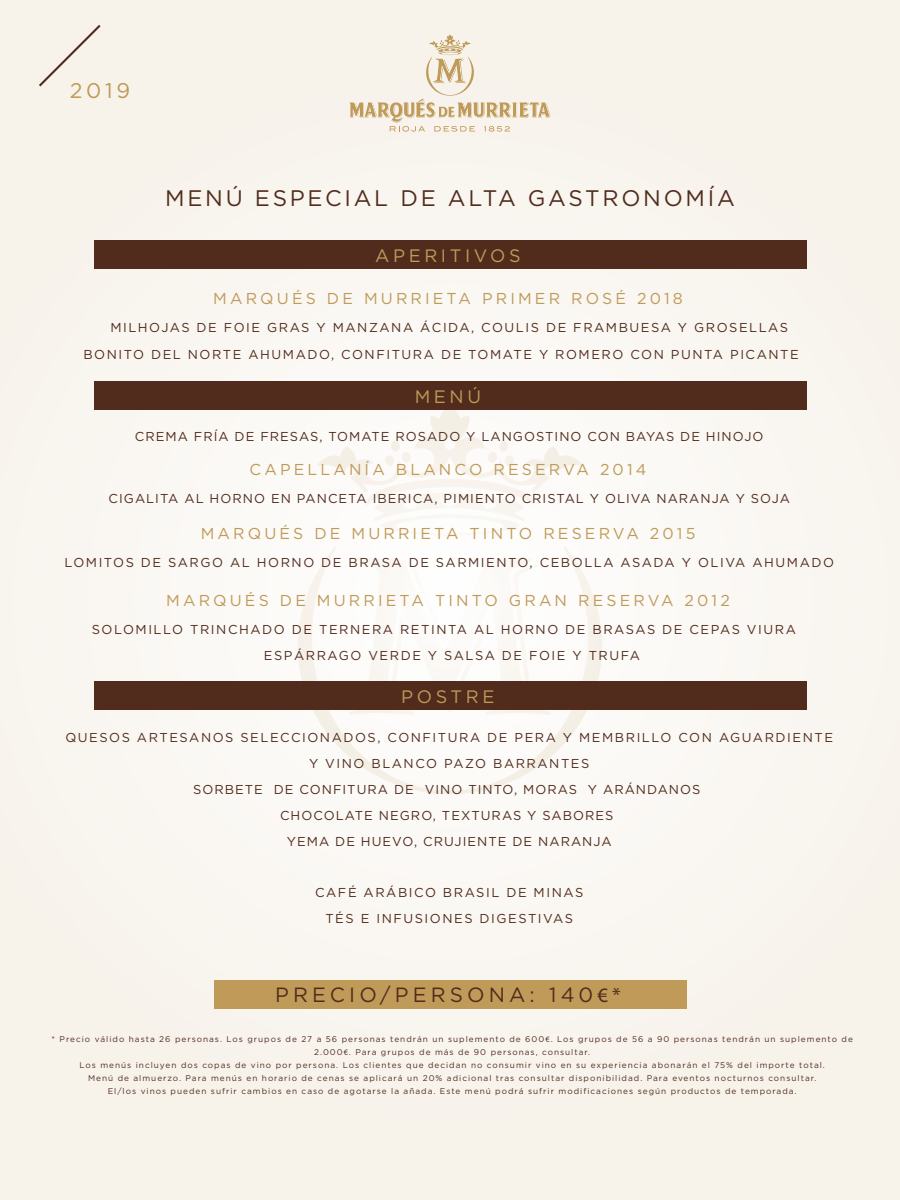
<style>
.page{position:relative;width:900px;height:1200px;background:#f8f5ef}
.page>*{position:absolute;margin:0;border:0;box-sizing:border-box;transform-origin:0 0}
.t1{font:22.5px "Gotham HTF";letter-spacing:.12em;color:#512c1d}
.t2{font:21.15px "Gotham HTF";color:#bf9a58}
.t3{font:20.55px "Gotham HTF";letter-spacing:.2em;color:#512c1d}
.t4{font:18px "Gotham HTF";letter-spacing:.2em;color:#bf9a58}
.t5{font:15.75px "Gotham HTF";letter-spacing:.2em;color:#bf9a58}
.t6{font:12.9px/25.8px "Gotham HTF";letter-spacing:.12em;color:#512c1d}
.t7{font:12.9px/25.8px "Gotham HTF";letter-spacing:.08em;color:#512c1d;text-align:center}
.t8{font:8.25px/13.2px "Gotham HTF";letter-spacing:.12em;color:#512c1d;text-align:center}
.s1{font-family:"Myriad Pro"}
</style>
<div class="page">
<svg style="left:298px;top:431px;width:304px;height:340px"></svg>
<div style="left:94px;top:240px;width:712px;height:29px;background:#512c1d"></div>
<div style="left:94px;top:381px;width:712px;height:29px;background:#512c1d"></div>
<div style="left:214px;top:980px;width:472px;height:28px;background:#bf9a58"></div>
<svg style="left:350px;top:35px;width:200px;height:97px"></svg>
<div style="left:94px;top:681px;width:712px;height:29px;background:#512c1d"></div>
<svg style="left:39px;top:25px;width:62px;height:62px"></svg>
<h2 class="t2" style="left:70px;top:78px;width:62px">2019</h2>
<h1 class="t1" style="left:165px;top:186px;width:571px">MENÚ ESPECIAL DE ALTA GASTRONOMÍA</h1>
<h3 class="t4" style="left:375px;top:246px;width:147px">APERITIVOS</h3>
<h3 class="t5" style="left:213px;top:289px;width:471px">MARQUÉS DE MURRIETA PRIMER ROSÉ 2018</h3>
<h3 class="t6" style="left:83px;top:313px;width:717px;line-height:27.3px;text-indent:27px">MILHOJAS DE FOIE GRAS Y MANZANA ÁCIDA, COULIS DE FRAMBUESA Y GROSELLAS<br>BONITO DEL NORTE AHUMADO, CONFITURA DE TOMATE Y ROMERO CON PUNTA PICANTE</h3>
<h3 class="t4" style="left:415px;top:387px;width:68px">MENÚ</h3>
<h3 class="t7" style="left:135px;top:423px;width:630px">CREMA FRÍA DE FRESAS, TOMATE ROSADO Y LANGOSTINO CON BAYAS DE HINOJO</h3>
<h3 class="t5" style="left:250px;top:460px;width:398px">CAPELLANÍA BLANCO RESERVA 2014</h3>
<h3 class="t7" style="left:109px;top:485px;width:683px">CIGALITA AL HORNO EN PANCETA IBERICA, PIMIENTO CRISTAL Y OLIVA NARANJA Y SOJA</h3>
<h3 class="t5" style="left:201px;top:525px;width:496px">MARQUÉS DE MURRIETA TINTO RESERVA 2015</h3>
<h3 class="t6" style="left:64px;top:549px;width:771px">LOMITOS DE SARGO AL HORNO DE BRASA DE SARMIENTO, CEBOLLA ASADA Y OLIVA AHUMADO</h3>
<h3 class="t5" style="left:166px;top:592px;width:565px">MARQUÉS DE MURRIETA TINTO GRAN RESERVA 2012</h3>
<h3 class="t6" style="left:264px;top:617px;width:534px;text-indent:-172px">SOLOMILLO TRINCHADO DE TERNERA RETINTA AL HORNO DE BRASAS DE CEPAS VIURA<br>ESPÁRRAGO VERDE Y SALSA DE FOIE Y TRUFA</h3>
<h3 class="t4" style="left:401px;top:687px;width:95px">POSTRE</h3>
<h3 class="t7" style="left:65px;top:725px;width:769px">QUESOS ARTESANOS SELECCIONADOS, CONFITURA DE PERA Y MEMBRILLO CON AGUARDIENTE Y VINO BLANCO PAZO BARRANTES<br>SORBETE DE CONFITURA DE VINO TINTO, MORAS Y ARÁNDANOS<br>CHOCOLATE NEGRO, TEXTURAS Y SABORES<br>YEMA DE HUEVO, CRUJIENTE DE NARANJA</h3>
<h3 class="t6" style="left:315px;top:880px;width:270px;text-align:center">CAFÉ ARÁBICO BRASIL DE MINAS<br>TÉS E INFUSIONES DIGESTIVAS</h3>
<h3 class="t3" style="left:275px;top:983px;width:347px">PRECIO/PERSONA: 140<span class="s1">€*</span></h3>
<p class="t8" style="left:52px;top:1032px;width:803px">* Precio válido hasta 26 personas. Los grupos de 27 a 56 personas tendrán un suplemento de 600<span class="s1">€</span>. Los grupos de 56 a 90 personas tendrán un suplemento de 2.000<span class="s1">€</span>. Para grupos de más de 90 personas, consultar.<br>Los menús incluyen dos copas de vino por persona. Los clientes que decidan no consumir vino en su experiencia abonarán el 75% del importe total.<br>Menú de almuerzo. Para menús en horario de cenas se aplicará un 20% adicional tras consultar disponibilidad. Para eventos nocturnos consultar.<br>El/los vinos pueden sufrir cambios en caso de agotarse la añada. Este menú podrá sufrir modificaciones según productos de temporada.</p>
</div>
